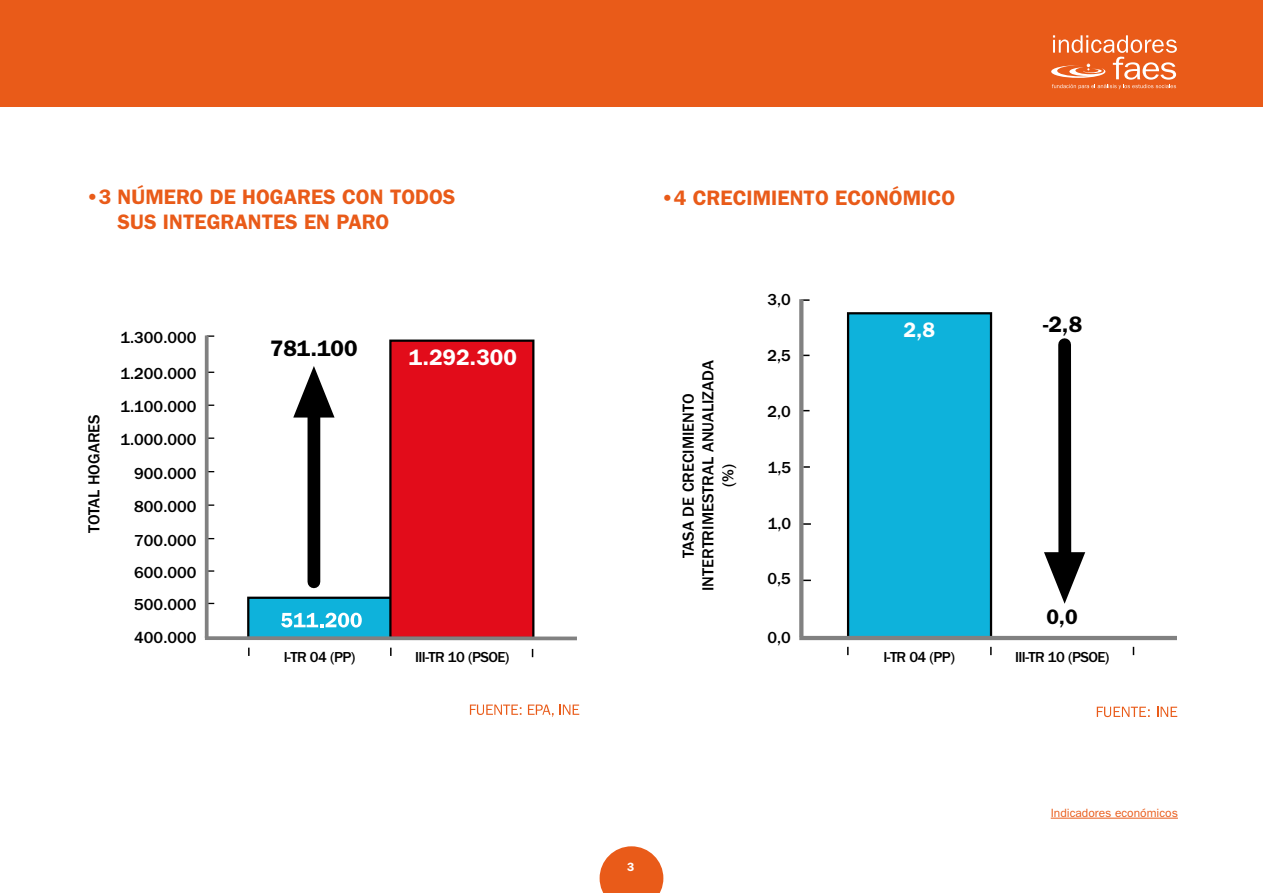
<style>
.page{position:relative;width:1263px;height:893px;background:#fff}
.page>*{position:absolute;margin:0;border:0;box-sizing:border-box;transform-origin:0 0}
.t1{font:600 22.5px "Franklin Gothic";color:#000}
.t2{font:600 22.5px "Franklin Gothic";color:#fff}
.t3{font:600 21px/25.2px "Franklin Gothic";color:#e95b19}
.t4{font:600 21px "Franklin Gothic";color:#fff}
.t5{font:600 21px "Franklin Gothic";color:#000}
.t6{font:500 16.5px/19.8px "Franklin Gothic";color:#000;text-align:center}
.t7{font:500 15px "Franklin Gothic";letter-spacing:-.04em;color:#000}
.t8{font:12px "Franklin Gothic";color:#e95b19}
.t9{font:600 12px "Franklin Gothic";color:#fff}
</style>
<div class="page">
<hr style="left:0;top:0;width:1px;height:107px;background:#e95b19">
<svg style="left:600px;top:846px;width:63px;height:47px;background:#ec743d"></svg>
<div style="left:0;top:0;width:1263px;height:106px;background:#e95b19"></div>
<svg style="left:1051px;top:35px;width:126px;height:54px"></svg>
<hr style="left:1051px;top:818px;width:127px;height:1px;background:#e95b19">
<svg style="left:1097px;top:707px;width:53px;height:10px"></svg>
<svg style="left:1157px;top:707px;width:20px;height:10px"></svg>
<svg style="left:847px;top:647px;width:2px;height:8px"></svg>
<svg style="left:990px;top:647px;width:2px;height:8px"></svg>
<div style="left:848px;top:313px;width:143px;height:324px;background:#0eb2db"></div>
<div style="left:847px;top:312px;width:145px;height:326px;border:2px solid #000"></div>
<svg style="left:803px;top:466px;width:7px;height:2px"></svg>
<hr style="left:799px;top:636px;width:378px;height:4px;background:#818181">
<svg style="left:803px;top:523px;width:8px;height:2px"></svg>
<svg style="left:803px;top:299px;width:6px;height:2px"></svg>
<div style="left:1058px;top:345px;width:13px;height:208px;background:#000"></div>
<svg style="left:1044px;top:552px;width:41px;height:52px"></svg>
<svg style="left:799px;top:299px;width:4px;height:337px"></svg>
<div style="left:248px;top:598px;width:143px;height:40px;background:#0eb2db"></div>
<div style="left:247px;top:597px;width:145px;height:42px;border:2px solid #000"></div>
<div style="left:390px;top:341px;width:143px;height:297px;background:#e20c1a"></div>
<div style="left:389px;top:340px;width:145px;height:299px;border:2px solid #000"></div>
<svg style="left:248px;top:648px;width:2px;height:8px"></svg>
<svg style="left:390px;top:648px;width:2px;height:8px"></svg>
<svg style="left:205px;top:636px;width:372px;height:4px"></svg>
<svg style="left:470px;top:704px;width:51px;height:11px"></svg>
<svg style="left:528px;top:704px;width:51px;height:13px"></svg>
<svg style="left:281px;top:613px;width:81px;height:14px"></svg>
<div style="left:307px;top:385px;width:13px;height:197px;background:#000"></div>
<svg style="left:293px;top:366px;width:42px;height:52px"></svg>
<svg style="left:205px;top:335px;width:4px;height:303px"></svg>
<p class="t3" style="left:118px;top:184px;width:339px;text-indent:-31px">•3 NÚMERO DE HOGARES CON TODOS<br>SUS INTEGRANTES EN PARO</p>
<p class="t6" style="left:84px;top:533px;width:120px;rotate:-90deg">TOTAL HOGARES</p>
<p class="t6" style="left:121px;top:327px;width:77px">1.300.000</p>
<p class="t6" style="left:121px;top:364px;width:77px">1.200.000</p>
<p class="t6" style="left:121px;top:397px;width:77px">1.100.000</p>
<p class="t6" style="left:121px;top:429px;width:77px">1.000.000</p>
<p class="t6" style="left:134px;top:464px;width:64px">900.000</p>
<p class="t6" style="left:134px;top:497px;width:64px">800.000</p>
<p class="t6" style="left:134px;top:530px;width:64px">700.000</p>
<p class="t6" style="left:134px;top:562px;width:64px">600.000</p>
<p class="t6" style="left:134px;top:595px;width:64px">500.000</p>
<p class="t6" style="left:134px;top:628px;width:64px">400.000</p>
<h1 class="t1" style="left:270px;top:335px;width:89px">781.100</h1>
<h1 class="t2" style="left:409px;top:344px;width:109px">1.292.300</h1>
<p class="t7" style="left:284px;top:649px;width:73px">I-TR 04 (PP)</p>
<p class="t7" style="left:415px;top:649px;width:96px">III-TR 10 (PSOE)</p>
<p class="t3" style="left:661px;top:185px;width:295px">•4 CRECIMIENTO ECONÓMICO</p>
<p class="t6" style="left:679px;top:591px;width:232px;rotate:-90deg">TASA DE CRECIMIENTO<br>INTERTRIMESTRAL ANUALIZADA (%)</p>
<p class="t6" style="left:767px;top:290px;width:25px">3,0</p>
<p class="t6" style="left:767px;top:346px;width:25px">2,5</p>
<p class="t6" style="left:767px;top:401px;width:25px">2,0</p>
<p class="t6" style="left:768px;top:458px;width:25px">1,5</p>
<p class="t6" style="left:768px;top:513px;width:25px">1,0</p>
<p class="t6" style="left:767px;top:569px;width:25px">0,5</p>
<p class="t6" style="left:767px;top:627px;width:25px">0,0</p>
<p class="t4" style="left:903px;top:317px;width:33px">2,8</p>
<h1 class="t1" style="left:1043px;top:311px;width:41px">-2,8</h1>
<p class="t5" style="left:1046px;top:605px;width:33px">0,0</p>
<p class="t7" style="left:883px;top:648px;width:73px">I-TR 04 (PP)</p>
<p class="t7" style="left:1015px;top:648px;width:96px">III-TR 10 (PSOE)</p>
<p class="t9" style="left:627px;top:860px;width:9px">3</p>
<p class="t8" style="left:1051px;top:806px;width:129px">Indicadores económicos</p>
</div>
